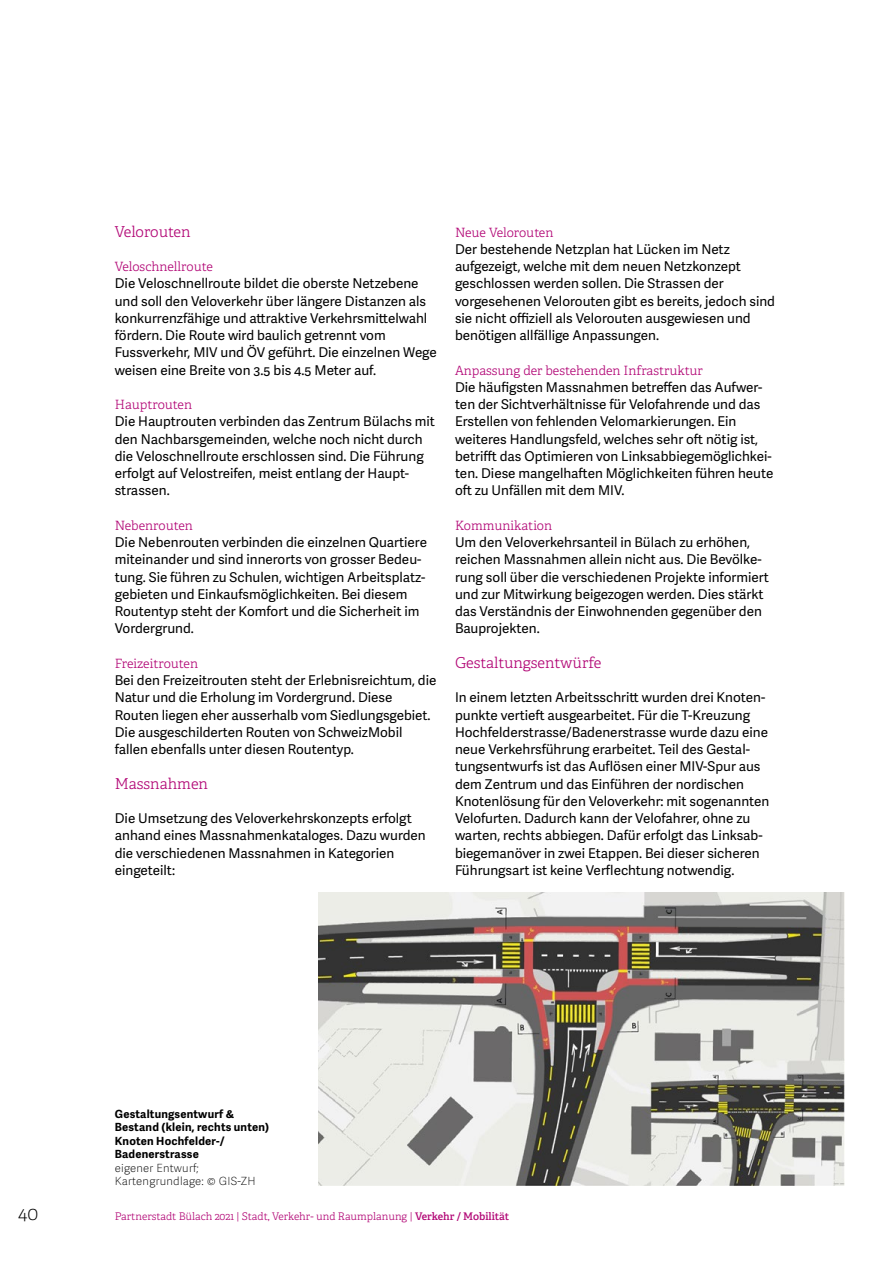
<style>
.page{position:relative;width:893px;height:1263px;background:#fff}
.page>*{position:absolute;margin:0;border:0;box-sizing:border-box;transform-origin:0 0}
.t1{font:19.5px "Adelle PE Th";color:#000}
.t2{font:15px "Adelle PE Lt";color:#b20776}
.t3{font:13.5px/17.2px "Adelle Sans";color:#000}
.t4{font:12.75px "Adelle PE Lt";color:#b20776}
.t5{font:700 11.25px/13.5px "Adelle Sans";letter-spacing:.02em;color:#000}
.t6{font:100 11.25px/13.5px "Adelle Sans";letter-spacing:.02em;color:#000}
.t7{font:10.5px "Adelle PE Lt";color:#b20776}
.s1{font-family:"Adelle PE Sb"}
</style>
<div class="page">
<img style="left:319px;top:892px;width:526px;height:293px">
<p class="t2" style="left:115px;top:221px;width:77px">Velorouten</p>
<p class="t4" style="left:115px;top:257px;width:100px">Veloschnellroute</p>
<p class="t3" style="left:115px;top:274px;width:323px">Die Veloschnellroute bildet die oberste Netzebene und soll den Veloverkehr über längere Distanzen als konkurrenzfähige und attraktive Verkehrsmittelwahl fördern. Die Route wird baulich getrennt vom Fussverkehr, MIV und ÖV geführt. Die einzelnen Wege weisen eine Breite von 3.5 bis 4.5 Meter auf.</p>
<p class="t4" style="left:115px;top:395px;width:79px">Hauptrouten</p>
<p class="t3" style="left:115px;top:412px;width:322px">Die Hauptrouten verbinden das Zentrum Bülachs mit den Nachbarsgemeinden, welche noch nicht durch die Veloschnellroute erschlossen sind. Die Führung erfolgt auf Velostreifen, meist entlang der Haupt&shy;strassen.</p>
<p class="t4" style="left:115px;top:516px;width:80px">Nebenrouten</p>
<p class="t3" style="left:115px;top:533px;width:314px">Die Nebenrouten verbinden die einzelnen Quartiere miteinander und sind innerorts von grosser Bedeu&shy;tung. Sie führen zu Schulen, wichtigen Arbeitsplatz&shy;gebieten und Einkaufsmöglichkeiten. Bei diesem Routentyp steht der Komfort und die Sicherheit im Vordergrund.</p>
<p class="t4" style="left:115px;top:654px;width:85px">Freizeitrouten</p>
<p class="t3" style="left:115px;top:671px;width:323px">Bei den Freizeitrouten steht der Erlebnisreichtum, die Natur und die Erholung im Vordergrund. Diese Routen liegen eher ausserhalb vom Siedlungsgebiet.<br>Die ausgeschilderten Routen von SchweizMobil fallen ebenfalls unter diesen Routentyp.</p>
<p class="t2" style="left:115px;top:773px;width:95px">Massnahmen</p>
<p class="t3" style="left:115px;top:809px;width:312px">Die Umsetzung des Veloverkehrskonzepts erfolgt anhand eines Massnahmenkataloges. Dazu wurden die verschiedenen Massnahmen in Kategorien eingeteilt:</p>
<p class="t4" style="left:455px;top:223px;width:100px">Neue Velorouten</p>
<p class="t3" style="left:455px;top:240px;width:322px">Der bestehende Netzplan hat Lücken im Netz aufgezeigt, welche mit dem neuen Netzkonzept geschlossen werden sollen. Die Strassen der vorgesehenen Velorouten gibt es bereits, jedoch sind sie nicht offiziell als Velorouten ausgewiesen und benötigen allfällige Anpassungen.</p>
<p class="t4" style="left:455px;top:361px;width:249px">Anpassung der bestehenden Infrastruktur</p>
<p class="t3" style="left:455px;top:378px;width:320px">Die häufigsten Massnahmen betreffen das Aufwer&shy;ten der Sichtverhältnisse für Velofahrende und das Erstellen von fehlenden Velomarkierungen. Ein weiteres Handlungsfeld, welches sehr oft nötig ist, betrifft das Optimieren von Linksabbiegemöglichkei&shy;ten. Diese mangelhaften Möglichkeiten führen heute oft zu Unfällen mit dem MIV.</p>
<p class="t4" style="left:455px;top:516px;width:99px">Kommunikation</p>
<p class="t3" style="left:455px;top:533px;width:315px">Um den Veloverkehrsanteil in Bülach zu erhöhen, reichen Massnahmen allein nicht aus. Die Bevölke&shy;rung soll über die verschiedenen Projekte informiert und zur Mitwirkung beigezogen werden. Dies stärkt das Verständnis der Einwohnenden gegenüber den Bauprojekten.</p>
<p class="t2" style="left:455px;top:652px;width:148px">Gestaltungsentwürfe</p>
<p class="t3" style="left:455px;top:688px;width:316px">In einem letzten Arbeitsschritt wurden drei Knoten&shy;punkte vertieft ausgearbeitet. Für die T-Kreuzung Hochfelderstrasse/Badenerstrasse wurde dazu eine neue Verkehrsführung erarbeitet. Teil des Gestal&shy;tungsentwurfs ist das Auflösen einer MIV-Spur aus dem Zentrum und das Einführen der nordischen Knotenlösung für den Veloverkehr: mit sogenannten Velofurten. Dadurch kann der Velofahrer, ohne zu warten, rechts abbiegen. Dafür erfolgt das Linksab&shy;biegemanöver in zwei Etappen. Bei dieser sicheren Führungsart ist keine Verflechtung notwendig.</p>
<p class="t5" style="left:115px;top:1107px;width:156px">Gestaltungsentwurf &amp;<br>Bestand (klein, rechts unten)<br>Knoten Hochfelder-/<br>Badenerstrasse</p>
<p class="t6" style="left:115px;top:1161px;width:142px">eigener Entwurf;<br>Kartengrundlage: © GIS-ZH</p>
<h1 class="t1" style="left:18px;top:1199px;width:22px">40</h1>
<p class="t7" style="left:115px;top:1209px;width:396px">Partnerstadt Bülach 2021 | Stadt, Verkehr- und Raumplanung | <span class="s1">Verkehr / Mobilität</span></p>
</div>
